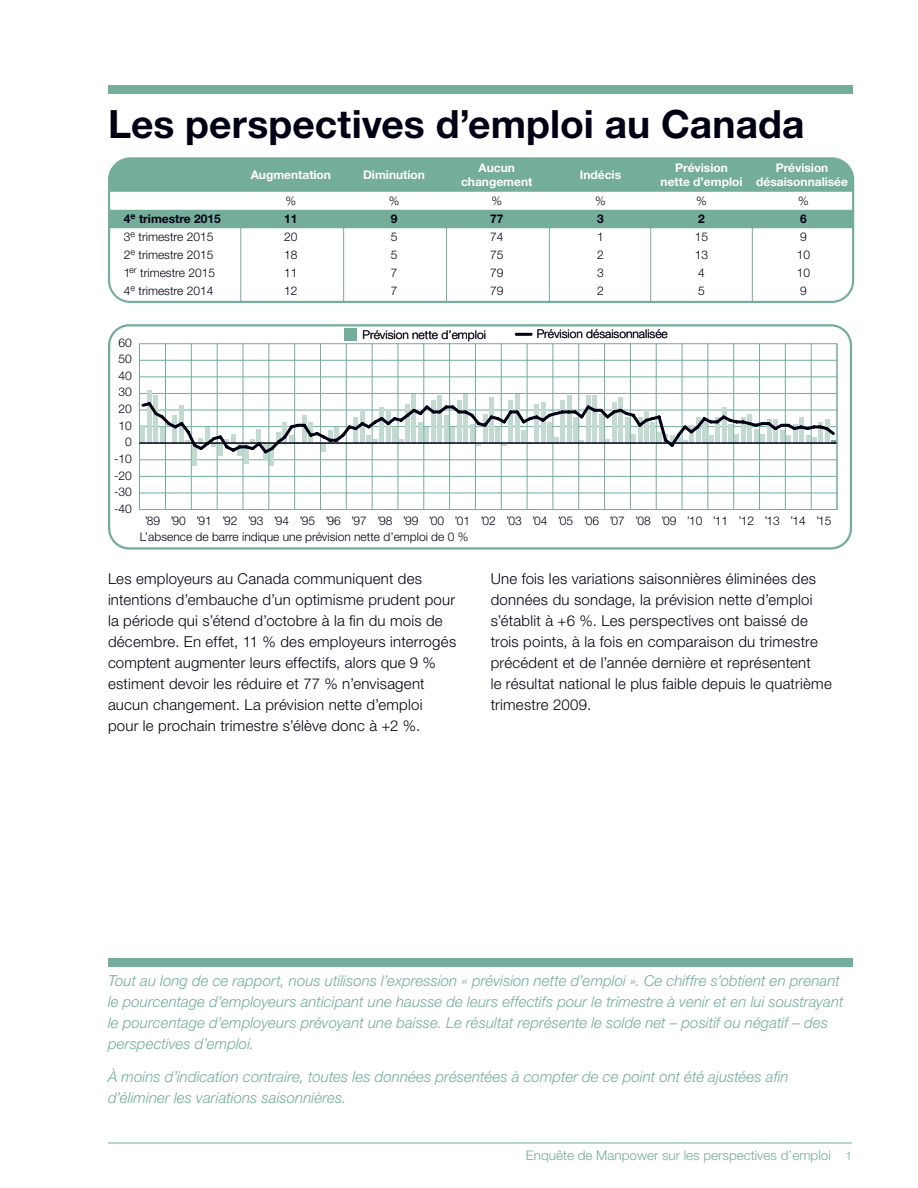
<style>
.page{position:relative;width:918px;height:1188px;background:#fff}
.page>*{position:absolute;margin:0;border:0;box-sizing:border-box;transform-origin:0 0}
.Section_Headings{font:700 39px "Helvetica Neue LT Std";color:#000015}
.TEXT{font:300 15px/21px "Helvetica Neue LT Std";letter-spacing:.015em;color:#000015}
.t1{font:italic 300 15px/21px "Helvetica Neue LT Std";letter-spacing:.005em;color:#74ad99}
.t2{font:300 13.2px "Helvetica Neue LT Std";color:#74ad99}
.t3{font:300 12px "Helvetica Neue LT Std";color:#000015}
.t4{font:700 12px/14.4px "Helvetica Neue LT Std";color:#fff;text-align:center}
.t5{font:700 12px "Helvetica Neue LT Std";color:#000015}
.s1{font-size:12px}
</style>
<div class="page">
<hr style="left:108px;top:1143px;width:744px;height:1px;background:#74ad99">
<div style="left:109px;top:158px;width:744px;height:144px;background:#74ad99;border-radius:21px"></div>
<div style="left:109px;top:228px;width:744px;height:78px;background:#fff"></div>
<hr style="left:752px;top:158px;width:1px;height:144px;background:#74ad99">
<hr style="left:650px;top:158px;width:1px;height:144px;background:#74ad99">
<hr style="left:549px;top:158px;width:1px;height:144px;background:#74ad99">
<hr style="left:446px;top:158px;width:1px;height:143px;background:#74ad99">
<hr style="left:343px;top:158px;width:1px;height:144px;background:#74ad99">
<hr style="left:241px;top:158px;width:1px;height:144px;background:#74ad99">
<div style="left:109px;top:192px;width:744px;height:18px;background:#fff"></div>
<div style="left:108px;top:157px;width:746px;height:146px;border:2px solid #74ad99;border-radius:21px"></div>
<svg style="left:108px;top:324px;width:744px;height:226px"></svg>
<div style="left:108px;top:85px;width:744px;height:9px;background:#74ad99"></div>
<div style="left:108px;top:959px;width:744px;height:8px;background:#74ad99"></div>
<p class="Section_Headings" style="left:108px;top:100px;width:698px">Les perspectives d’emploi au Canada</p>
<p class="t5" style="left:124px;top:212px;width:98px">4<sup>e</sup> trimestre 2015</p>
<p class="t3" style="left:124px;top:230px;width:91px">3<sup>e</sup> trimestre 2015</p>
<p class="t3" style="left:124px;top:248px;width:91px">2<sup>e</sup> trimestre 2015</p>
<p class="t3" style="left:124px;top:266px;width:93px">1<sup>er</sup> trimestre 2015</p>
<p class="t3" style="left:124px;top:284px;width:91px">4<sup>e</sup> trimestre 2014</p>
<p class="t3" style="left:119px;top:335px;width:15px">60</p>
<p class="t3" style="left:119px;top:352px;width:15px">50</p>
<p class="t3" style="left:119px;top:368px;width:15px">40</p>
<p class="t3" style="left:119px;top:385px;width:15px">30</p>
<p class="t3" style="left:119px;top:402px;width:15px">20</p>
<p class="t3" style="left:119px;top:418px;width:15px">10</p>
<p class="t3" style="left:125px;top:435px;width:8px">0</p>
<p class="t3" style="left:114px;top:451px;width:19px">-10</p>
<p class="t3" style="left:114px;top:468px;width:19px">-20</p>
<p class="t3" style="left:114px;top:485px;width:19px">-30</p>
<p class="t3" style="left:114px;top:501px;width:19px">-40</p>
<p class="t4" style="left:251px;top:167px;width:82px">Augmentation</p>
<p class="t4" style="left:363px;top:167px;width:63px">Diminution</p>
<p class="t4" style="left:461px;top:160px;width:73px">Aucun changement</p>
<p class="t4" style="left:580px;top:167px;width:43px">Indécis</p>
<p class="t4" style="left:661px;top:160px;width:83px">Prévision nette d’emploi</p>
<p class="t4" style="left:756px;top:160px;width:93px">Prévision désaisonnalisée</p>
<p class="t3" style="left:286px;top:194px;width:12px">%</p>
<p class="t3" style="left:389px;top:194px;width:12px">%</p>
<p class="t3" style="left:491px;top:194px;width:12px">%</p>
<p class="t3" style="left:595px;top:194px;width:12px">%</p>
<p class="t3" style="left:696px;top:194px;width:12px">%</p>
<p class="t3" style="left:798px;top:194px;width:12px">%</p>
<p class="t5" style="left:284px;top:212px;width:15px">11</p>
<p class="t5" style="left:391px;top:212px;width:8px">9</p>
<p class="t5" style="left:490px;top:212px;width:15px">77</p>
<p class="t5" style="left:597px;top:212px;width:8px">3</p>
<p class="t5" style="left:698px;top:212px;width:8px">2</p>
<p class="t5" style="left:800px;top:212px;width:8px">6</p>
<p class="t3" style="left:284px;top:230px;width:15px">20</p>
<p class="t3" style="left:391px;top:230px;width:8px">5</p>
<p class="t3" style="left:490px;top:230px;width:15px">74</p>
<p class="t3" style="left:597px;top:230px;width:8px">1</p>
<p class="t3" style="left:695px;top:230px;width:15px">15</p>
<p class="t3" style="left:800px;top:230px;width:8px">9</p>
<p class="t3" style="left:284px;top:248px;width:15px">18</p>
<p class="t3" style="left:391px;top:248px;width:8px">5</p>
<p class="t3" style="left:490px;top:248px;width:15px">75</p>
<p class="t3" style="left:597px;top:248px;width:8px">2</p>
<p class="t3" style="left:695px;top:248px;width:15px">13</p>
<p class="t3" style="left:797px;top:248px;width:15px">10</p>
<p class="t3" style="left:284px;top:266px;width:15px">11</p>
<p class="t3" style="left:391px;top:266px;width:8px">7</p>
<p class="t3" style="left:490px;top:266px;width:15px">79</p>
<p class="t3" style="left:597px;top:266px;width:8px">3</p>
<p class="t3" style="left:698px;top:266px;width:8px">4</p>
<p class="t3" style="left:797px;top:266px;width:15px">10</p>
<p class="t3" style="left:284px;top:284px;width:15px">12</p>
<p class="t3" style="left:391px;top:284px;width:8px">7</p>
<p class="t3" style="left:490px;top:284px;width:15px">79</p>
<p class="t3" style="left:597px;top:284px;width:8px">2</p>
<p class="t3" style="left:698px;top:284px;width:8px">5</p>
<p class="t3" style="left:800px;top:284px;width:8px">9</p>
<p class="t3" style="left:363px;top:327px;width:125px">Prévision nette d’emploi</p>
<p class="t3" style="left:537px;top:327px;width:133px">Prévision désaisonnalisée</p>
<p class="t3" style="left:145px;top:513px;width:688px">’89 ’90 ’91 ’92 ’93 ’94 ’95 ’96 ’97 ’98 ’99 ’00 ’01 ’02 ’03 ’04 ’05 ’06 ’07 ’08 ’09 ’10 ’11 ’12 ’13 ’14 ’15</p>
<p class="t3" style="left:140px;top:529px;width:330px">L’absence de barre indique une prévision nette d’emploi de 0 %</p>
<p class="TEXT" style="left:108px;top:568px;width:350px">Les employeurs au Canada communiquent des intentions d’embauche d’un optimisme prudent pour la période qui s’étend d’octobre à la fin du mois de décembre. En effet, 11 % des employeurs interrogés comptent augmenter leurs effectifs, alors que 9 % estiment devoir les réduire et 77 % n’envisagent aucun changement. La prévision nette d’emploi pour le prochain trimestre s’élève donc à +2 %.</p>
<p class="TEXT" style="left:491px;top:568px;width:343px">Une fois les variations saisonnières éliminées des données du sondage, la prévision nette d’emploi s’établit à +6 %. Les perspectives ont baissé de trois points, à la fois en comparaison du trimestre précédent et de l’année dernière et représentent<br>le résultat national le plus faible depuis le quatrième trimestre 2009.</p>
<p class="t1" style="left:108px;top:970px;width:737px">Tout au long de ce rapport, nous utilisons l’expression « prévision nette d’emploi ». Ce chiffre s’obtient en prenant le pourcentage d’employeurs anticipant une hausse de leurs effectifs pour le trimestre à venir et en lui soustrayant le pourcentage d’employeurs prévoyant une baisse. Le résultat représente le solde net – positif ou négatif – des perspectives d’emploi.</p>
<p class="t1" style="left:108px;top:1066px;width:682px">À moins d’indication contraire, toutes les données présentées à compter de ce point ont été ajustées afin d’éliminer les variations saisonnières.</p>
<p class="t2" style="left:526px;top:1148px;width:328px">Enquête de Manpower sur les perspectives d’emploi <span class="s1">1</span></p>
</div>
